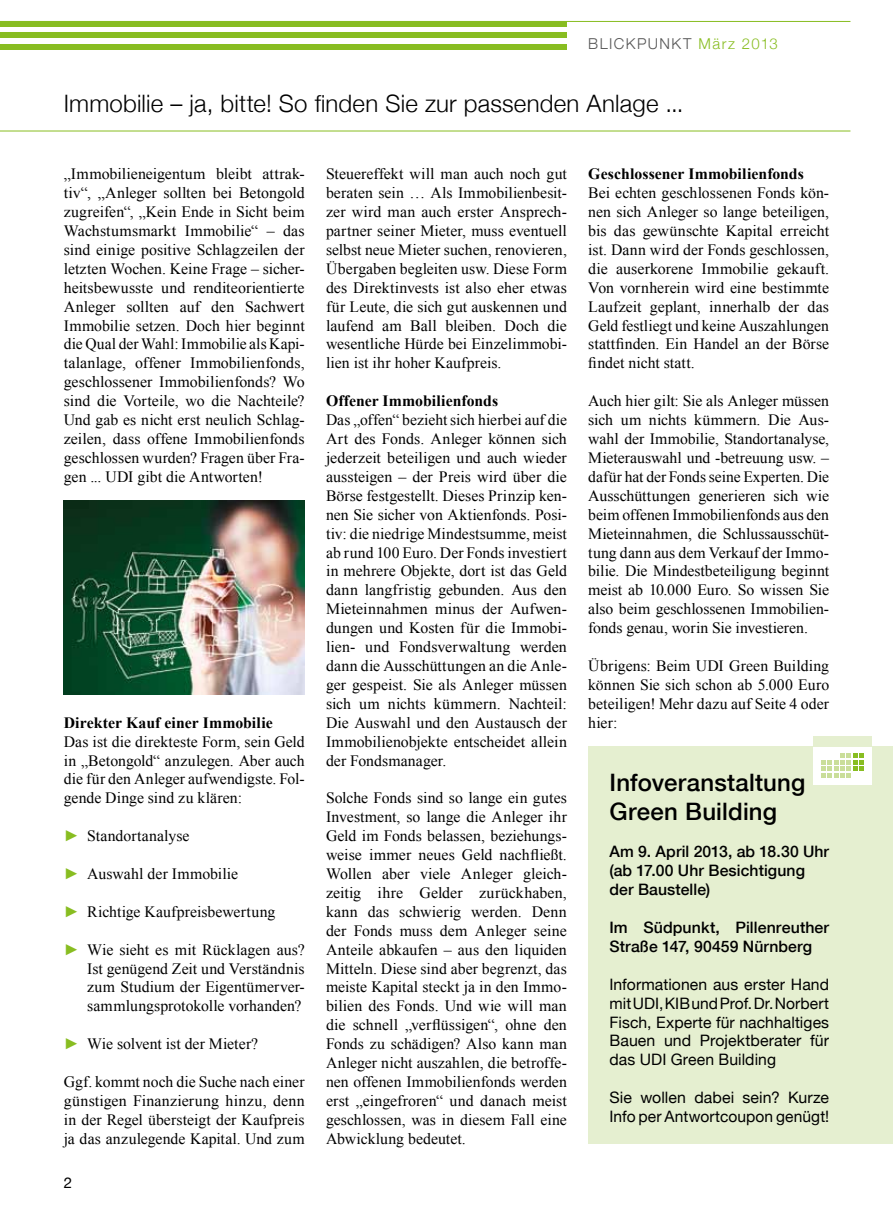
<style>
.page{position:relative;width:893px;height:1221px;background:#fff}
.page>*{position:absolute;margin:0;border:0;box-sizing:border-box;transform-origin:0 0}
.t1{font:300 24px "Helvetica Neue";letter-spacing:.01em;color:#000}
.t2{font:500 24px/28.8px "Helvetica Neue";letter-spacing:.01em;color:#000}
.t3{font:15.75px/18.9px "Times New Roman";color:#000;text-align:justify}
.t4{font:15.75px/18.9px "Helvetica Neue";letter-spacing:.005em;color:#000;text-align:justify}
.t5{font:500 15.75px/18.9px "Helvetica Neue";letter-spacing:.005em;color:#000}
.t6{font:700 15.75px "Times New Roman";color:#000}
.t7{font:300 15px "Helvetica Neue";letter-spacing:.095em;color:#565656}
.t8{font:15px "Helvetica Neue";color:#000}
.s1{color:#88bd21}
</style>
<div class="page">
<div style="left:0;top:21px;width:567px;height:6px;background:#88bd21"></div>
<div style="left:0;top:33px;width:567px;height:5px;background:#88bd21"></div>
<div style="left:0;top:44px;width:567px;height:5px;background:#88bd21"></div>
<hr style="left:0;top:21px;width:850px;height:1px;background:#88bd21">
<hr style="left:0;top:131px;width:850px;height:1px;background:#88bd21">
<img style="left:64px;top:500px;width:241px;height:194px">
<div style="left:588px;top:746px;width:305px;height:397px;background:#e5efd0"></div>
<div style="left:813px;top:736px;width:59px;height:10px;background:#e5efd0"></div>
<div style="left:813px;top:746px;width:59px;height:38px;background:#fff"></div>
<svg style="left:821px;top:753px;width:43px;height:24px"></svg>
<p class="t7" style="left:588px;top:35px;width:191px">BLICKPUNKT <span class="s1">März 2013</span></p>
<h1 class="t1" style="left:64px;top:88px;width:621px">Immobilie – ja, bitte! So finden Sie zur passenden Anlage ...</h1>
<p class="t3" style="left:64px;top:164px;width:242px">„Immobilieneigentum bleibt attrak&shy;tiv“, „Anleger sollten bei Betongold zugreifen“, „Kein Ende in Sicht beim Wachstumsmarkt Immobilie“ – das sind einige positive Schlagzeilen der letzten Wochen. Keine Frage – sicher&shy;heitsbewusste und renditeorientierte Anleger sollten auf den Sachwert Immobilie setzen. Doch hier beginnt die Qual der Wahl: Immobilie als Kapi&shy;talanlage, offener Immobilienfonds, geschlossener Immobilienfonds? Wo sind die Vorteile, wo die Nachteile?<br>Und gab es nicht erst neulich Schlag&shy;zeilen, dass offene Immobilienfonds geschlossen wurden? Fragen über Fra&shy;gen ... UDI gibt die Antworten!</p>
<p class="t3" style="left:326px;top:164px;width:242px">Steuereffekt will man auch noch gut beraten sein … Als Immobilienbesit&shy;zer wird man auch erster Ansprech&shy;partner seiner Mieter, muss eventuell selbst neue Mieter suchen, renovieren, Übergaben begleiten usw. Diese Form des Direktinvests ist also eher etwas für Leute, die sich gut auskennen und laufend am Ball bleiben. Doch die wesentliche Hürde bei Einzelimmobi&shy;lien ist ihr hoher Kaufpreis.</p>
<p class="t6" style="left:326px;top:390px;width:174px">Offener Immobilienfonds</p>
<p class="t3" style="left:326px;top:410px;width:242px">Das „offen“ bezieht sich hierbei auf die Art des Fonds. Anleger können sich jederzeit beteiligen und auch wieder aussteigen – der Preis wird über die Börse festgestellt. Dieses Prinzip ken&shy;nen Sie sicher von Aktienfonds. Posi&shy;tiv: die niedrige Mindestsumme, meist ab rund 100 Euro. Der Fonds investiert in mehrere Objekte, dort ist das Geld dann langfristig gebunden. Aus den Mieteinnahmen minus der Aufwen&shy;dungen und Kosten für die Immobi&shy;lien- und Fondsverwaltung werden dann die Ausschüttungen an die Anle&shy;ger gespeist. Sie als Anleger müssen sich um nichts kümmern. Nachteil:<br>Die Auswahl und den Austausch der Immobilienobjekte entscheidet allein der Fondsmanager.</p>
<p class="t3" style="left:326px;top:788px;width:242px">Solche Fonds sind so lange ein gutes Investment, so lange die Anleger ihr Geld im Fonds belassen, beziehungs&shy;weise immer neues Geld nachfließt.<br>Wollen aber viele Anleger gleich&shy;zeitig ihre Gelder zurückhaben, kann das schwierig werden. Denn der Fonds muss dem Anleger seine Anteile abkaufen – aus den liquiden Mitteln. Diese sind aber begrenzt, das meiste Kapital steckt ja in den Immo&shy;bilien des Fonds. Und wie will man die schnell „verflüssigen“, ohne den Fonds zu schädigen? Also kann man Anleger nicht auszahlen, die betroffe&shy;nen offenen Immobilienfonds werden erst „eingefroren“ und danach meist geschlossen, was in diesem Fall eine Abwicklung bedeutet.</p>
<p class="t6" style="left:64px;top:711px;width:211px">Direkter Kauf einer Immobilie</p>
<p class="t3" style="left:64px;top:731px;width:242px">Das ist die direkteste Form, sein Geld in „Betongold“ anzulegen. Aber auch die für den Anleger aufwendigste. Fol&shy;gende Dinge sind zu klären:</p>
<p class="t3" style="left:64px;top:826px;width:127px"><span class="s1">►</span> Standortanalyse</p>
<p class="t3" style="left:64px;top:864px;width:176px"><span class="s1">►</span> Auswahl der Immobilie</p>
<p class="t3" style="left:64px;top:901px;width:213px"><span class="s1">►</span> Richtige Kaufpreisbewertung</p>
<p class="t3" style="left:87px;top:939px;width:219px;text-indent:-23px"><span class="s1">►</span> Wie sieht es mit Rücklagen aus?<br>Ist genügend Zeit und Verständnis zum Studium der Eigentümerver&shy;sammlungsprotokolle vorhanden?</p>
<p class="t3" style="left:64px;top:1034px;width:196px"><span class="s1">►</span> Wie solvent ist der Mieter?</p>
<p class="t3" style="left:64px;top:1071px;width:242px">Ggf. kommt noch die Suche nach einer günstigen Finanzierung hinzu, denn in der Regel übersteigt der Kaufpreis ja das anzulegende Kapital. Und zum</p>
<p class="t8" style="left:64px;top:1174px;width:10px">2</p>
<p class="t6" style="left:588px;top:163px;width:217px">Geschlossener Immobilienfonds</p>
<p class="t3" style="left:588px;top:183px;width:242px">Bei echten geschlossenen Fonds kön&shy;nen sich Anleger so lange beteiligen, bis das gewünschte Kapital erreicht ist. Dann wird der Fonds geschlossen, die auserkorene Immobilie gekauft.<br>Von vornherein wird eine bestimmte Laufzeit geplant, innerhalb der das Geld festliegt und keine Auszahlungen stattfinden. Ein Handel an der Börse findet nicht statt.</p>
<p class="t3" style="left:588px;top:391px;width:242px">Auch hier gilt: Sie als Anleger müssen sich um nichts kümmern. Die Aus&shy;wahl der Immobilie, Standortanalyse, Mieterauswahl und -betreuung usw. – dafür hat der Fonds seine Experten. Die Ausschüttungen generieren sich wie beim offenen Immobilienfonds aus den Mieteinnahmen, die Schlussausschüt&shy;tung dann aus dem Verkauf der Immo&shy;bilie. Die Mindestbeteiligung beginnt meist ab 10.000 Euro. So wissen Sie also beim geschlossenen Immobilien&shy;fonds genau, worin Sie investieren.</p>
<p class="t3" style="left:588px;top:656px;width:242px">Übrigens: Beim UDI Green Building können Sie sich schon ab 5.000 Euro beteiligen! Mehr dazu auf Seite 4 oder hier:</p>
<h1 class="t2" style="left:609px;top:767px;width:197px">Infoveranstaltung<br>Green Building</h1>
<p class="t5" style="left:609px;top:842px;width:221px">Am 9. April 2013, ab 18.30 Uhr (ab 17.00 Uhr Besichtigung der Baustelle)</p>
<p class="t5" style="left:609px;top:917px;width:221px">Im Südpunkt, Pillenreuther<br>Straße 147, 90459 Nürnberg</p>
<p class="t4" style="left:609px;top:974px;width:221px">Informationen aus erster Hand mit UDI, KIB und Prof. Dr. Norbert Fisch, Experte für nachhaltiges Bauen und Projektberater für das UDI Green Building</p>
<p class="t4" style="left:609px;top:1087px;width:221px">Sie wollen dabei sein? Kurze<br>Info per Antwortcoupon genügt!</p>
</div>
